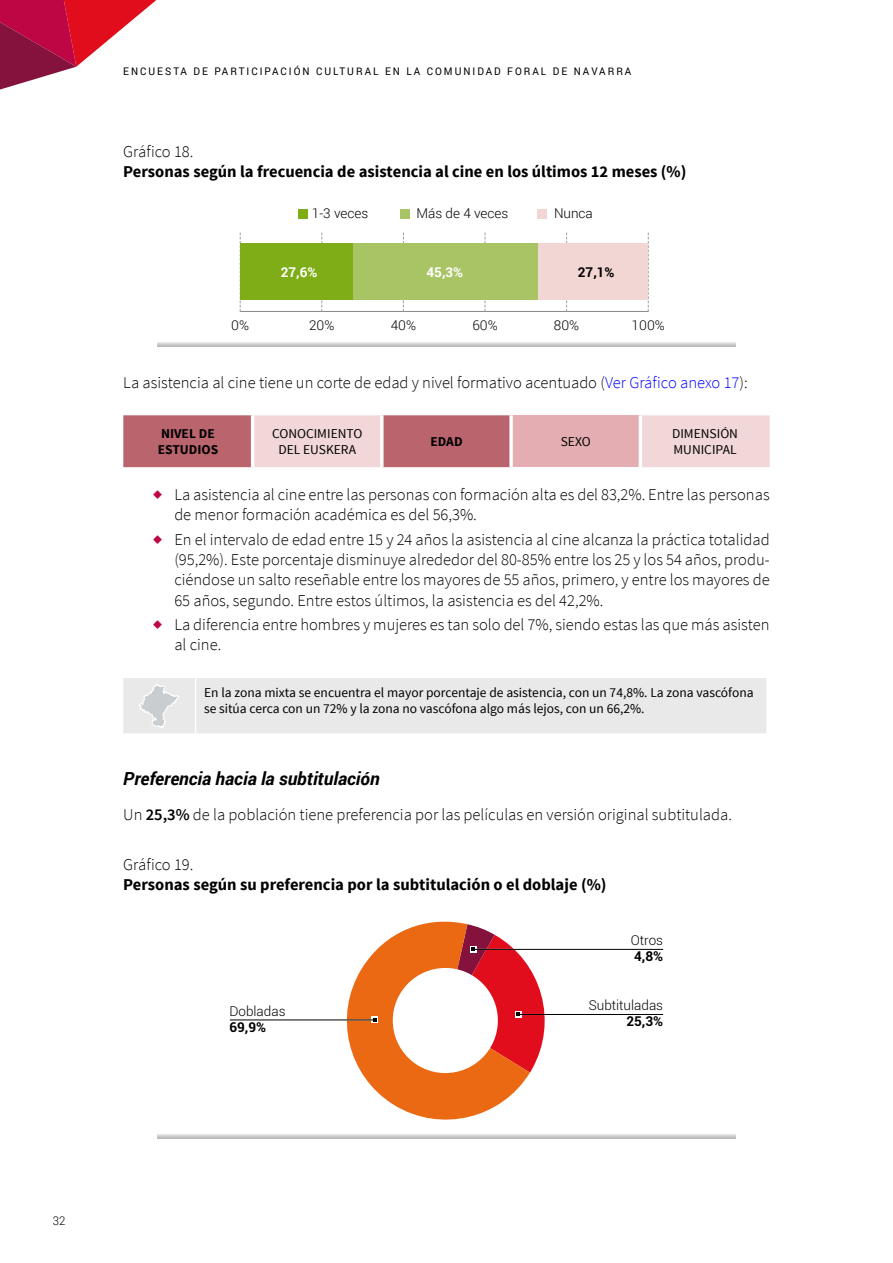
<style>
.page{position:relative;width:893px;height:1263px;background:#fff}
.page>*{position:absolute;margin:0;border:0;box-sizing:border-box;transform-origin:0 0}
.t1{font:italic 700 18px "Roboto";color:#000}
.t2{font:300 16.5px/20.2px "Source Sans Pro";color:#000}
.t3{font:700 16.5px "Source Sans Pro";color:#000}
.t4{font:13.5px/16.2px "Source Sans Pro";color:#000}
.t5{font:300 13.5px "Roboto";color:#000}
.t6{font:700 13.5px "Roboto";color:#000}
.t7{font:700 13.5px/16.2px "Source Sans Pro";color:#000}
.t8{font:700 13.5px "Roboto";color:#fff}
.t9{font:300 12px "Roboto";color:#000;scale:.95 1}
.t10{font:10.5px "Roboto";letter-spacing:.2em;color:#000;scale:.95 1}
.s1{color:#00f}
.s2{font-weight:600}
</style>
<div class="page">
<svg style="left:0;top:0;width:157px;height:90px"></svg>
<svg style="left:157px;top:342px;width:579px;height:4px;background:#d3d3d4"></svg>
<hr style="left:240px;top:311px;width:408px;height:1px;background:#87888a">
<svg style="left:322px;top:232px;width:1px;height:79px"></svg>
<svg style="left:403px;top:232px;width:1px;height:79px"></svg>
<svg style="left:485px;top:232px;width:1px;height:79px"></svg>
<svg style="left:566px;top:232px;width:1px;height:79px"></svg>
<svg style="left:648px;top:232px;width:1px;height:79px"></svg>
<svg style="left:240px;top:232px;width:10px;height:79px"></svg>
<div style="left:538px;top:243px;width:110px;height:56px;background:#f1d6d3"></div>
<div style="left:353px;top:243px;width:185px;height:56px;background:#a9c465"></div>
<div style="left:240px;top:243px;width:113px;height:56px;background:#7fad17"></div>
<div style="left:299px;top:209px;width:9px;height:9px;background:#7fad17"></div>
<div style="left:400px;top:209px;width:9px;height:9px;background:#a9c465"></div>
<div style="left:538px;top:209px;width:9px;height:9px;background:#f1d6d3"></div>
<svg style="left:123px;top:415px;width:647px;height:52px;background:#d59ea3"></svg>
<div style="left:511px;top:415px;width:129px;height:52px;background:#e3adb2"></div>
<hr style="left:251px;top:415px;width:3px;height:52px;background:#fff">
<svg style="left:380px;top:415px;width:4px;height:52px"></svg>
<svg style="left:509px;top:415px;width:4px;height:52px"></svg>
<hr style="left:639px;top:415px;width:3px;height:52px;background:#fff">
<div style="left:123px;top:678px;width:643px;height:55px;background:#e9e9ea"></div>
<svg style="left:157px;top:1134px;width:579px;height:4px;background:#d1d2d3"></svg>
<hr style="left:230px;top:1020px;width:145px;height:1px;background:#000">
<hr style="left:473px;top:949px;width:190px;height:1px;background:#000">
<hr style="left:518px;top:1014px;width:145px;height:1px;background:#000">
<svg style="left:333px;top:921px;width:226px;height:199px"></svg>
<p class="t10" style="left:123px;top:64px;width:536px">ENCUESTA DE PARTICIPACIÓN CULTURAL EN LA COMUNIDAD FORAL DE NAVARRA</p>
<p class="t2" style="left:123px;top:141px;width:72px">Gráfico 18.</p>
<p class="t3" style="left:123px;top:161px;width:565px">Personas según la frecuencia de asistencia al cine en los últimos 12 meses (%)</p>
<p class="t5" style="left:312px;top:204px;width:58px">1-3 veces</p>
<p class="t5" style="left:416px;top:204px;width:93px">Más de 4 veces</p>
<p class="t5" style="left:554px;top:204px;width:40px">Nunca</p>
<p class="t8" style="left:281px;top:262px;width:38px">27,6%</p>
<p class="t8" style="left:427px;top:262px;width:38px">45,3%</p>
<p class="t6" style="left:578px;top:262px;width:38px">27,1%</p>
<p class="t5" style="left:231px;top:316px;width:19px">0%</p>
<p class="t5" style="left:309px;top:316px;width:27px">20%</p>
<p class="t5" style="left:391px;top:316px;width:27px">40%</p>
<p class="t5" style="left:472px;top:316px;width:27px">60%</p>
<p class="t5" style="left:554px;top:316px;width:27px">80%</p>
<p class="t5" style="left:632px;top:316px;width:35px">100%</p>
<p class="t2" style="left:123px;top:372px;width:626px">La asistencia al cine tiene un corte de edad y nivel formativo acentuado (<span class="s1">Ver Gráfico anexo 17</span>):</p>
<p class="t7" style="left:158px;top:426px;width:62px">NIVEL DE<br>ESTUDIOS</p>
<p class="t4" style="left:272px;top:426px;width:92px;text-align:center">CONOCIMIENTO<br>DEL EUSKERA</p>
<p class="t7" style="left:430px;top:434px;width:34px">EDAD</p>
<p class="t4" style="left:561px;top:434px;width:31px">SEXO</p>
<p class="t4" style="left:672px;top:426px;width:67px">DIMENSIÓN<br>MUNICIPAL</p>
<p class="t2" style="left:174px;top:485px;width:597px;text-indent:-21px"><sup>◆</sup> La asistencia al cine entre las personas con formación alta es del 83,2%. Entre las personas de menor formación académica es del 56,3%.</p>
<p class="t2" style="left:174px;top:529px;width:597px;text-align:justify;text-indent:-21px"><sup>◆</sup> En el intervalo de edad entre 15 y 24 años la asistencia al cine alcanza la práctica totalidad (95,2%). Este porcentaje disminuye alrededor del 80-85% entre los 25 y los 54 años, produ&shy;ciéndose un salto reseñable entre los mayores de 55 años, primero, y entre los mayores de 65 años, segundo. Entre estos últimos, la asistencia es del 42,2%.</p>
<p class="t2" style="left:174px;top:615px;width:597px;text-indent:-21px"><sup>◆</sup> La diferencia entre hombres y mujeres es tan solo del 7%, siendo estas las que más asisten al cine.</p>
<p class="t4" style="left:204px;top:684px;width:551px">En la zona mixta se encuentra el mayor porcentaje de asistencia, con un 74,8%. La zona vascófona se sitúa cerca con un 72% y la zona no vascófona algo más lejos, con un 66,2%.</p>
<p class="t1" style="left:123px;top:766px;width:258px">Preferencia hacia la subtitulación</p>
<p class="t2" style="left:123px;top:804px;width:610px">Un <span class="s2">25,3%</span> de la población tiene preferencia por las películas en versión original subtitulada.</p>
<p class="t2" style="left:123px;top:854px;width:72px">Gráfico 19.</p>
<p class="t3" style="left:123px;top:874px;width:485px">Personas según su preferencia por la subtitulación o el doblaje (%)</p>
<p class="t5" style="left:229px;top:1001px;width:58px">Dobladas</p>
<p class="t6" style="left:229px;top:1017px;width:38px">69,9%</p>
<p class="t5" style="left:631px;top:931px;width:34px">Otros</p>
<p class="t6" style="left:634px;top:947px;width:30px">4,8%</p>
<p class="t5" style="left:589px;top:996px;width:76px">Subtituladas</p>
<p class="t6" style="left:626px;top:1012px;width:38px">25,3%</p>
<p class="t9" style="left:53px;top:1212px;width:15px">32</p>
</div>
